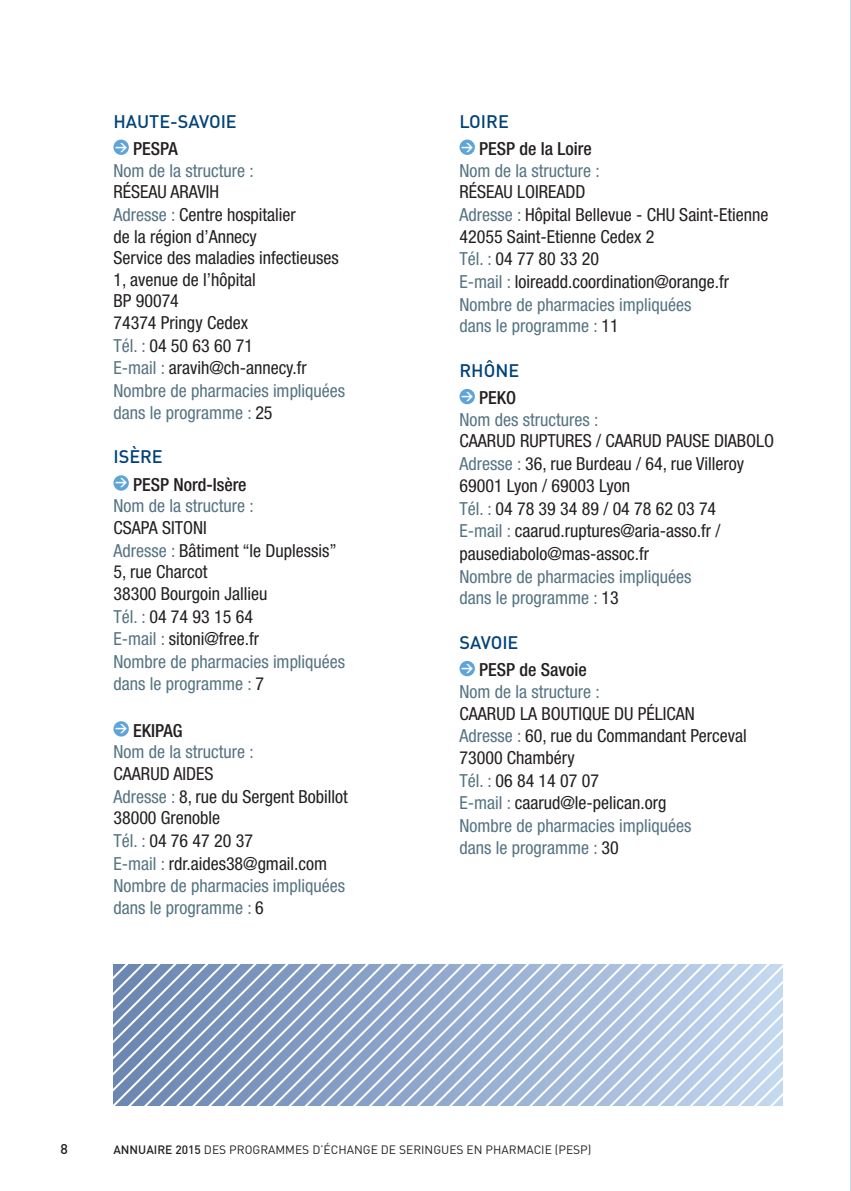
<style>
.page{position:relative;width:851px;height:1191px;background:#fff}
.page>*{position:absolute;margin:0;border:0;box-sizing:border-box;transform-origin:0 0}
.t1{font:condensed 18px/22.4px "Helvetica Neue";color:#231f20}
.t2{font:condensed 18px/21.6px "Helvetica Neue";color:#557482}
.t3{font:500 condensed 18px "Helvetica Neue";color:#231f20}
.t4{font:500 18px "DIN";color:#004279}
.t5{font:500 14px "DIN";color:#231f20}
.t6{font:12px "DIN";color:#231f20}
.t7{font:700 12px "DIN";color:#fff}
.s1{color:#557482}
.s2{color:#231f20}
.s3{font-weight:500}
</style>
<div class="page">
<hr style="left:850px;top:0;width:1px;height:1191px;background:#c5daf0">
<div style="left:113px;top:475px;width:16px;height:15px;background:#5ea4d9;border-radius:50%"></div>
<div style="left:113px;top:721px;width:16px;height:15px;background:#5ea4d9;border-radius:50%"></div>
<div style="left:459px;top:140px;width:16px;height:15px;background:#5ea4d9;border-radius:50%"></div>
<div style="left:459px;top:389px;width:16px;height:15px;background:#5ea4d9;border-radius:50%"></div>
<div style="left:459px;top:661px;width:16px;height:15px;background:#5ea4d9;border-radius:50%"></div>
<div style="left:113px;top:140px;width:16px;height:15px;background:#5ea4d9;border-radius:50%"></div>
<svg style="left:113px;top:964px;width:670px;height:142px;background:#a7bad7"></svg>
<p class="t4" style="left:113px;top:111px;width:125px">HAUTE-SAVOIE</p>
<p class="t3" style="left:133px;top:142px;width:46px">PESPA</p>
<p class="t2" style="left:113px;top:161px;width:142px">Nom de la structure :</p>
<p class="t1" style="left:113px;top:182px;width:233px">RÉSEAU ARAVIH<br><span class="s1">Adresse :</span> Centre hospitalier<br>de la région d’Annecy<br>Service des maladies infectieuses<br>1, avenue de l’hôpital<br>BP 90074<br>74374 Pringy Cedex<br><span class="s1">Tél. :</span> 04 50 63 60 71<br><span class="s1">E-mail :</span> aravih@ch-annecy.fr<br><span class="s1">Nombre de pharmacies impliquées dans le programme :</span> 25</p>
<p class="t4" style="left:113px;top:446px;width:51px">ISÈRE</p>
<p class="t3" style="left:133px;top:478px;width:115px">PESP Nord-Isère</p>
<p class="t2" style="left:113px;top:496px;width:142px">Nom de la structure :</p>
<p class="t1" style="left:113px;top:518px;width:233px">CSAPA SITONI<br><span class="s1">Adresse :</span> Bâtiment “le Duplessis”<br>5, rue Charcot<br>38300 Bourgoin Jallieu<br><span class="s1">Tél. :</span> 04 74 93 15 64<br><span class="s1">E-mail :</span> sitoni@free.fr<br><span class="s1">Nombre de pharmacies impliquées dans le programme :</span> 7</p>
<p class="t3" style="left:133px;top:723px;width:51px">EKIPAG</p>
<p class="t2" style="left:113px;top:742px;width:142px">Nom de la structure :</p>
<p class="t1" style="left:113px;top:763px;width:236px">CAARUD AIDES<br><span class="s1">Adresse :</span> 8, rue du Sergent Bobillot<br>38000 Grenoble<br><span class="s1">Tél. :</span> 04 76 47 20 37<br><span class="s1">E-mail :</span> rdr.aides38@gmail.com<br><span class="s1">Nombre de pharmacies impliquées dans le programme :</span> 6</p>
<p class="t7" style="left:115px;top:139px;width:14px">&gt;</p>
<p class="t7" style="left:115px;top:475px;width:14px">&gt;</p>
<p class="t7" style="left:115px;top:721px;width:14px">&gt;</p>
<p class="t4" style="left:459px;top:111px;width:51px">LOIRE</p>
<p class="t3" style="left:479px;top:142px;width:114px">PESP de la Loire</p>
<p class="t2" style="left:459px;top:161px;width:142px">Nom de la structure :</p>
<p class="t1" style="left:459px;top:182px;width:310px">RÉSEAU LOIREADD<br><span class="s1">Adresse :</span> Hôpital Bellevue - CHU Saint-Etienne<br>42055 Saint-Etienne Cedex 2<br><span class="s1">Tél. :</span> 04 77 80 33 20<br><span class="s1">E-mail :</span> loireadd.coordination@orange.fr<br><span class="s1">Nombre de pharmacies impliquées<br>dans le programme :</span> 11</p>
<p class="t4" style="left:459px;top:360px;width:61px">RHÔNE</p>
<p class="t3" style="left:479px;top:391px;width:38px">PEKO</p>
<p class="t2" style="left:459px;top:410px;width:140px">Nom des structures :</p>
<p class="t1" style="left:459px;top:431px;width:316px">CAARUD RUPTURES / CAARUD PAUSE DIABOLO <span class="s1">Adresse :</span> 36, rue Burdeau / 64, rue Villeroy 69001 Lyon / 69003 Lyon<br><span class="s1">Tél. :</span> 04 78 39 34 89 / 04 78 62 03 74<br><span class="s1">E-mail :</span> caarud.ruptures@aria-asso.fr / pausediabolo@mas-assoc.fr</p>
<p class="t2" style="left:459px;top:567px;width:233px">Nombre de pharmacies impliquées dans le programme : <span class="s2">13</span></p>
<p class="t4" style="left:459px;top:632px;width:60px">SAVOIE</p>
<p class="t3" style="left:479px;top:663px;width:109px">PESP de Savoie</p>
<p class="t2" style="left:459px;top:682px;width:142px">Nom de la structure :</p>
<p class="t1" style="left:459px;top:703px;width:289px">CAARUD LA BOUTIQUE DU PÉLICAN<br><span class="s1">Adresse :</span> 60, rue du Commandant Perceval<br>73000 Chambéry<br><span class="s1">Tél. :</span> 06 84 14 07 07<br><span class="s1">E-mail :</span> caarud@le-pelican.org<br><span class="s1">Nombre de pharmacies impliquées<br>dans le programme :</span> 30</p>
<p class="t7" style="left:461px;top:139px;width:14px">&gt;</p>
<p class="t7" style="left:461px;top:389px;width:14px">&gt;</p>
<p class="t7" style="left:461px;top:660px;width:14px">&gt;</p>
<p class="t5" style="left:61px;top:1141px;width:9px">8</p>
<p class="t6" style="left:113px;top:1143px;width:479px"><span class="s3">ANNUAIRE 2015</span> DES PROGRAMMES D’ÉCHANGE DE SERINGUES EN PHARMACIE (PESP)</p>
</div>
